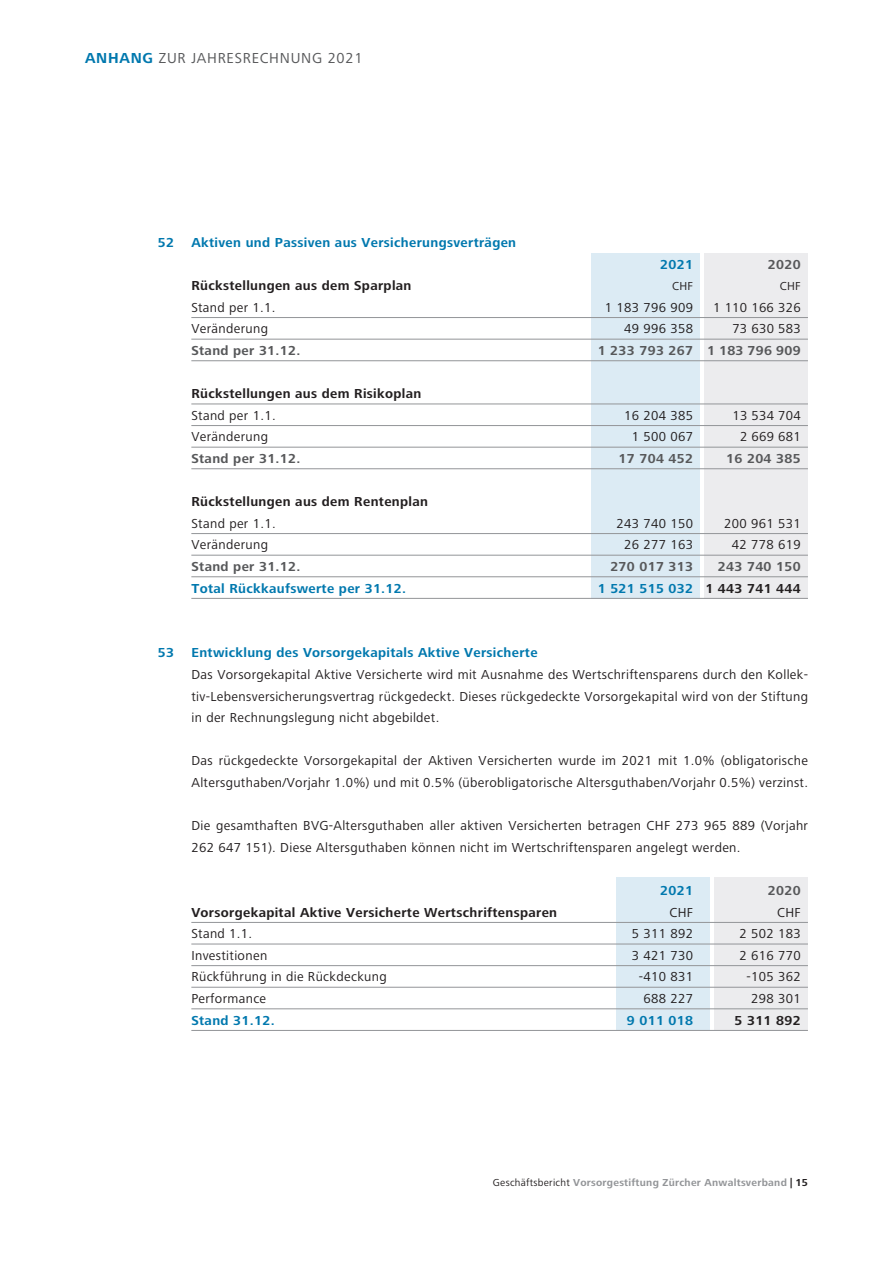
<style>
.page{position:relative;width:893px;height:1263px;background:#fff}
.page>*{position:absolute;margin:0;border:0;box-sizing:border-box;transform-origin:0 0}
.t1{font:15px "Frutiger Next LT";letter-spacing:.05em;color:#57585a}
.t2{font:13.5px/21.6px "Frutiger Next LT";letter-spacing:.025em;color:#231f20}
.t3{font:700 13.5px "Frutiger Next LT";letter-spacing:.025em;color:#0078ae}
.t4{font:700 13.5px "Frutiger Next LT";letter-spacing:.025em;color:#231f20}
.t5{font:700 13.5px "Frutiger Next LT";letter-spacing:.025em;color:#57585a}
.t6{font:12px "Frutiger Next LT";letter-spacing:.025em;color:#231f20}
.t7{font:700 10.5px "Frutiger Next LT";letter-spacing:.025em;color:#939598}
.s1{font-weight:700;color:#0078ae}
.s2{color:#231f20}
.s3{font-weight:400;color:#231f20}
</style>
<div class="page">
<div style="left:616px;top:877px;width:93px;height:153px;background:#dcebf4"></div>
<div style="left:714px;top:877px;width:94px;height:153px;background:#ececee"></div>
<div style="left:591px;top:253px;width:109px;height:345px;background:#dcebf4"></div>
<div style="left:704px;top:253px;width:104px;height:345px;background:#ececee"></div>
<hr style="left:191px;top:317px;width:617px;height:1px;background:#939598">
<hr style="left:191px;top:339px;width:617px;height:1px;background:#939598">
<hr style="left:191px;top:360px;width:617px;height:1px;background:#939598">
<hr style="left:191px;top:404px;width:617px;height:1px;background:#939598">
<hr style="left:191px;top:425px;width:617px;height:1px;background:#939598">
<hr style="left:191px;top:447px;width:617px;height:1px;background:#939598">
<hr style="left:191px;top:468px;width:617px;height:1px;background:#939598">
<hr style="left:191px;top:533px;width:617px;height:1px;background:#939598">
<hr style="left:191px;top:555px;width:617px;height:1px;background:#939598">
<hr style="left:191px;top:576px;width:617px;height:1px;background:#939598">
<hr style="left:191px;top:598px;width:617px;height:1px;background:#939598">
<hr style="left:191px;top:922px;width:617px;height:1px;background:#939598">
<hr style="left:191px;top:944px;width:617px;height:1px;background:#939598">
<hr style="left:191px;top:965px;width:617px;height:1px;background:#939598">
<hr style="left:191px;top:987px;width:617px;height:1px;background:#939598">
<hr style="left:191px;top:1008px;width:617px;height:1px;background:#939598">
<hr style="left:191px;top:1030px;width:617px;height:1px;background:#939598">
<p class="t1" style="left:85px;top:49px;width:279px"><span class="s1">ANHANG</span> ZUR JAHRESRECHNUNG 2021</p>
<p class="t3" style="left:158px;top:235px;width:18px">52</p>
<p class="t3" style="left:191px;top:235px;width:326px">Aktiven und Passiven aus Versicherungsverträgen</p>
<p class="t3" style="left:660px;top:257px;width:34px">2021</p>
<p class="t5" style="left:768px;top:257px;width:34px">2020</p>
<p class="t4" style="left:191px;top:278px;width:222px">Rückstellungen aus dem Sparplan</p>
<p class="t6" style="left:672px;top:280px;width:22px">CHF</p>
<p class="t6" style="left:780px;top:280px;width:22px">CHF</p>
<p class="t2" style="left:191px;top:297px;width:86px">Stand per 1.1.</p>
<p class="t2" style="left:605px;top:297px;width:90px">1 183 796 909</p>
<p class="t2" style="left:713px;top:297px;width:89px">1 110 166 326</p>
<p class="t2" style="left:191px;top:318px;width:78px">Veränderung</p>
<p class="t2" style="left:624px;top:318px;width:70px">49 996 358</p>
<p class="t2" style="left:732px;top:318px;width:70px">73 630 583</p>
<p class="t5" style="left:191px;top:343px;width:111px">Stand per 31.12.</p>
<p class="t5" style="left:598px;top:343px;width:204px">1 233 793 267 1 183 796 909</p>
<p class="t4" style="left:191px;top:386px;width:232px">Rückstellungen aus dem Risikoplan</p>
<p class="t2" style="left:191px;top:405px;width:86px">Stand per 1.1.</p>
<p class="t2" style="left:624px;top:405px;width:70px">16 204 385</p>
<p class="t2" style="left:732px;top:405px;width:70px">13 534 704</p>
<p class="t2" style="left:191px;top:426px;width:78px">Veränderung</p>
<p class="t2" style="left:632px;top:426px;width:63px">1 500 067</p>
<p class="t2" style="left:740px;top:426px;width:62px">2 669 681</p>
<p class="t5" style="left:191px;top:451px;width:111px">Stand per 31.12.</p>
<p class="t5" style="left:619px;top:451px;width:76px">17 704 452</p>
<p class="t5" style="left:726px;top:451px;width:76px">16 204 385</p>
<p class="t4" style="left:191px;top:494px;width:238px">Rückstellungen aus dem Rentenplan</p>
<p class="t2" style="left:191px;top:513px;width:86px">Stand per 1.1.</p>
<p class="t2" style="left:617px;top:513px;width:78px">243 740 150</p>
<p class="t2" style="left:724px;top:513px;width:78px">200 961 531</p>
<p class="t2" style="left:191px;top:534px;width:78px">Veränderung</p>
<p class="t2" style="left:624px;top:534px;width:70px">26 277 163</p>
<p class="t2" style="left:732px;top:534px;width:70px">42 778 619</p>
<p class="t5" style="left:191px;top:559px;width:111px">Stand per 31.12.</p>
<p class="t5" style="left:610px;top:559px;width:84px">270 017 313</p>
<p class="t5" style="left:718px;top:559px;width:84px">243 740 150</p>
<p class="t3" style="left:191px;top:581px;width:216px">Total Rückkaufswerte per 31.12.</p>
<p class="t3" style="left:598px;top:581px;width:204px">1 521 515 032 <span class="s2">1 443 741 444</span></p>
<p class="t3" style="left:158px;top:645px;width:18px">53</p>
<p class="t3" style="left:191px;top:645px;width:348px">Entwicklung des Vorsorgekapitals Aktive Versicherte</p>
<p class="t2" style="left:191px;top:664px;width:618px;text-align:justify">Das Vorsorgekapital Aktive Versicherte wird mit Ausnahme des Wertschriftensparens durch den Kollek&shy;tiv-Lebensversicherungsvertrag rückgedeckt. Dieses rückgedeckte Vorsorgekapital wird von der Stiftung in der Rechnungslegung nicht abgebildet.</p>
<p class="t2" style="left:191px;top:750px;width:618px">Das rückgedeckte Vorsorgekapital der Aktiven Versicherten wurde im 2021 mit 1.0% (obligatorische<br>Altersguthaben/Vorjahr 1.0%) und mit 0.5% (überobligatorische Altersguthaben/Vorjahr 0.5%) verzinst.</p>
<p class="t2" style="left:191px;top:815px;width:618px">Die gesamthaften BVG-Altersguthaben aller aktiven Versicherten betragen CHF 273 965 889 (Vorjahr<br>262 647 151). Diese Altersguthaben können nicht im Wertschriftensparen angelegt werden.</p>
<p class="t3" style="left:660px;top:883px;width:34px">2021</p>
<p class="t5" style="left:768px;top:883px;width:34px">2020</p>
<p class="t4" style="left:191px;top:905px;width:367px">Vorsorgekapital Aktive Versicherte Wertschriftensparen</p>
<p class="t2" style="left:669px;top:901px;width:25px">CHF</p>
<p class="t2" style="left:777px;top:901px;width:25px">CHF</p>
<p class="t2" style="left:191px;top:923px;width:62px">Stand 1.1.</p>
<p class="t2" style="left:632px;top:923px;width:63px">5 311 892</p>
<p class="t2" style="left:739px;top:923px;width:63px">2 502 183</p>
<p class="t2" style="left:191px;top:945px;width:77px">Investitionen</p>
<p class="t2" style="left:632px;top:945px;width:63px">3 421 730</p>
<p class="t2" style="left:739px;top:945px;width:63px">2 616 770</p>
<p class="t2" style="left:191px;top:966px;width:197px">Rückführung in die Rückdeckung</p>
<p class="t2" style="left:639px;top:966px;width:56px">-410 831</p>
<p class="t2" style="left:746px;top:966px;width:56px">-105 362</p>
<p class="t2" style="left:191px;top:988px;width:76px">Performance</p>
<p class="t2" style="left:643px;top:988px;width:51px">688 227</p>
<p class="t2" style="left:751px;top:988px;width:51px">298 301</p>
<p class="t3" style="left:191px;top:1013px;width:85px">Stand 31.12.</p>
<p class="t3" style="left:627px;top:1013px;width:68px">9 011 018</p>
<p class="t4" style="left:734px;top:1013px;width:68px">5 311 892</p>
<p class="t7" style="left:493px;top:1177px;width:316px"><span class="s3">Geschäftsbericht</span> Vorsorgestiftung Zürcher Anwaltsverband <span class="s2">| 15</span></p>
</div>
